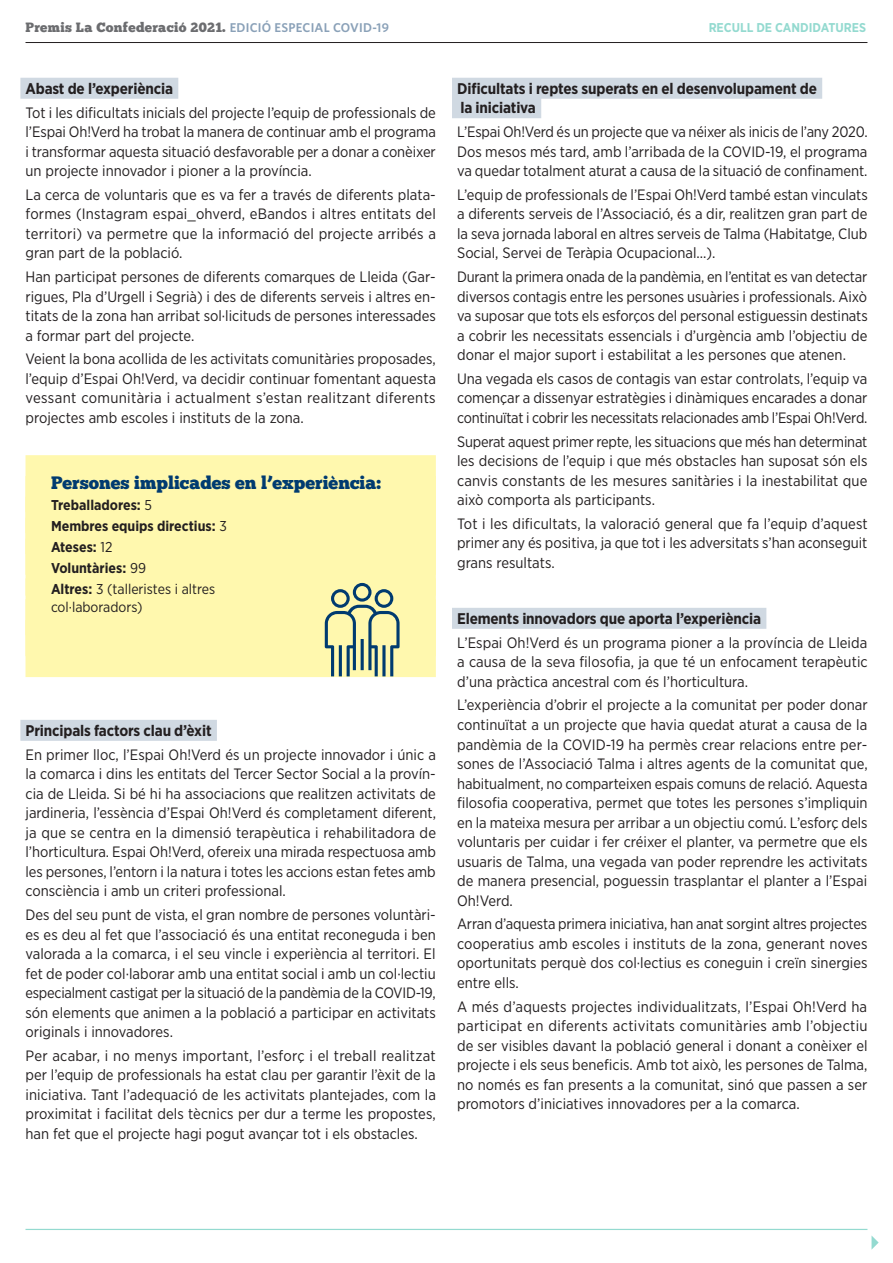
<style>
.page{position:relative;width:893px;height:1263px;background:#fff}
.page>*{position:absolute;margin:0;border:0;box-sizing:border-box;transform-origin:0 0}
._06__Text_fitxa_fina{font:18px "Chunk Five";color:#003b70}
._01_TITOLET_2{font:700 15.45px "Gotham Narrow";letter-spacing:-.01em;color:#231f20}
.t1{font:15px/19.5px "Gotham Narrow";color:#231f20;text-align:justify}
._06__Text_fitxa_fina-2{font:700 14.25px "Gotham Narrow";color:#231f20}
._06__Text_fitxa_fina-3{font:14.25px/18.8px "Gotham Narrow";color:#231f20}
.t2{font:13.5px "Chunk Five";letter-spacing:.02em;color:#6c6d70}
.t3{font:700 12.75px "Gotham Narrow";color:#94dad0}
.s1{font-family:"Whitney HTF";font-weight:600;font-size:12.75px;color:#8aa1b8}
.s2{font-weight:400}
.s3{font-weight:700}
</style>
<div class="page">
<hr style="left:26px;top:1229px;width:841px;height:1px;background:#94dad0">
<svg style="left:871px;top:1235px;width:8px;height:14px"></svg>
<hr style="left:26px;top:42px;width:841px;height:1px;background:#231f20">
<div style="left:20px;top:78px;width:158px;height:21px;background:#d0d9e2"></div>
<div style="left:26px;top:455px;width:410px;height:57px;background:#fff8ae"></div>
<div style="left:26px;top:497px;width:410px;height:57px;background:#fff8ae"></div>
<div style="left:26px;top:539px;width:410px;height:57px;background:#fff8ae"></div>
<div style="left:26px;top:578px;width:410px;height:57px;background:#fff8ae"></div>
<div style="left:26px;top:620px;width:410px;height:57px;background:#fff8ae"></div>
<div style="left:20px;top:720px;width:197px;height:21px;background:#d0d9e2"></div>
<div style="left:452px;top:78px;width:370px;height:21px;background:#d0d9e2"></div>
<div style="left:452px;top:97px;width:89px;height:21px;background:#d0d9e2"></div>
<div style="left:452px;top:608px;width:314px;height:21px;background:#d0d9e2"></div>
<svg style="left:325px;top:583px;width:75px;height:93px"></svg>
<p class="t2" style="left:26px;top:19px;width:365px">Premis La Confederació 2021. <span class="s1">EDICIÓ ESPECIAL COVID-19</span></p>
<p class="t3" style="left:709px;top:20px;width:159px">RECULL DE CANDIDATURES</p>
<p class="_01_TITOLET_2" style="left:26px;top:79px;width:149px">Abast de l’experiència</p>
<p class="t1" style="left:26px;top:102px;width:412px">Tot i les dificultats inicials del projecte l’equip de professionals de l’Espai Oh!Verd ha trobat la manera de continuar amb el programa i transformar aquesta situació desfavorable per a donar a conèixer un projecte innovador i pioner a la província.</p>
<p class="t1" style="left:26px;top:185px;width:412px">La cerca de voluntaris que es va fer a través de diferents plata· formes (Instagram espai_ohverd, eBandos i altres entitats del territori) va permetre que la informació del projecte arribés a gran part de la població.</p>
<p class="t1" style="left:26px;top:267px;width:412px">Han participat persones de diferents comarques de Lleida (Gar· rigues, Pla d’Urgell i Segrià) i des de diferents serveis i altres en· titats de la zona han arribat sol·licituds de persones interessades a formar part del projecte.</p>
<p class="t1" style="left:26px;top:349px;width:412px">Veient la bona acollida de les activitats comunitàries proposades, l’equip d’Espai Oh!Verd, va decidir continuar fomentant aquesta vessant comunitària i actualment s’estan realitzant diferents projectes amb escoles i instituts de la zona.</p>
<p class="_06__Text_fitxa_fina" style="left:51px;top:472px;width:331px">Persones implicades en l’experiència:</p>
<p class="_06__Text_fitxa_fina-2" style="left:51px;top:496px;width:103px">Treballadores: <span class="s2">5</span></p>
<p class="_06__Text_fitxa_fina-2" style="left:51px;top:517px;width:177px">Membres equips directius: <span class="s2">3</span></p>
<p class="_06__Text_fitxa_fina-2" style="left:51px;top:538px;width:63px">Ateses: <span class="s2">12</span></p>
<p class="_06__Text_fitxa_fina-2" style="left:51px;top:558px;width:97px">Voluntàries: <span class="s2">99</span></p>
<p class="_06__Text_fitxa_fina-3" style="left:51px;top:579px;width:166px"><span class="s3">Altres:</span> 3 (talleristes i altres col·laboradors)</p>
<p class="_01_TITOLET_2" style="left:26px;top:721px;width:188px">Principals factors clau d’èxit</p>
<p class="t1" style="left:26px;top:744px;width:412px">En primer lloc, l’Espai Oh!Verd és un projecte innovador i únic a la comarca i dins les entitats del Tercer Sector Social a la provín· cia de Lleida. Si bé hi ha associacions que realitzen activitats de jardineria, l’essència d’Espai Oh!Verd és completament diferent, ja que se centra en la dimensió terapèutica i rehabilitadora de l’horticultura. Espai Oh!Verd, ofereix una mirada respectuosa amb les persones, l’entorn i la natura i totes les accions estan fetes amb consciència i amb un criteri professional.</p>
<p class="t1" style="left:26px;top:905px;width:412px">Des del seu punt de vista, el gran nombre de persones voluntàri· es es deu al fet que l’associació és una entitat reconeguda i ben valorada a la comarca, i el seu vincle i experiència al territori. El fet de poder col·laborar amb una entitat social i amb un col·lectiu especialment castigat per la situació de la pandèmia de la COVID-19, són elements que animen a la població a participar en activitats originals i innovadores.</p>
<p class="t1" style="left:26px;top:1045px;width:412px">Per acabar, i no menys important, l’esforç i el treball realitzat per l’equip de professionals ha estat clau per garantir l’èxit de la iniciativa. Tant l’adequació de les activitats plantejades, com la proximitat i facilitat dels tècnics per dur a terme les propostes, han fet que el projecte hagi pogut avançar tot i els obstacles.</p>
<p class="_01_TITOLET_2" style="left:457px;top:79px;width:361px">Dificultats i reptes superats en el desenvolupament de</p>
<p class="_01_TITOLET_2" style="left:460px;top:98px;width:77px">la iniciativa</p>
<p class="t1" style="left:457px;top:122px;width:412px">L’Espai Oh!Verd és un projecte que va néixer als inicis de l’any 2020.<br>Dos mesos més tard, amb l’arribada de la COVID-19, el programa va quedar totalment aturat a causa de la situació de confinament.</p>
<p class="t1" style="left:457px;top:185px;width:412px">L’equip de professionals de l’Espai Oh!Verd també estan vinculats a diferents serveis de l’Associació, és a dir, realitzen gran part de la seva jornada laboral en altres serveis de Talma (Habitatge, Club Social, Servei de Teràpia Ocupacional...).</p>
<p class="t1" style="left:457px;top:267px;width:412px">Durant la primera onada de la pandèmia, en l’entitat es van detectar diversos contagis entre les persones usuàries i professionals. Això va suposar que tots els esforços del personal estiguessin destinats a cobrir les necessitats essencials i d’urgència amb l’objectiu de donar el major suport i estabilitat a les persones que atenen.</p>
<p class="t1" style="left:457px;top:369px;width:412px">Una vegada els casos de contagis van estar controlats, l’equip va començar a dissenyar estratègies i dinàmiques encarades a donar continuïtat i cobrir les necessitats relacionades amb l’Espai Oh!Verd.</p>
<p class="t1" style="left:457px;top:431px;width:412px">Superat aquest primer repte, les situacions que més han determinat les decisions de l’equip i que més obstacles han suposat són els canvis constants de les mesures sanitàries i la inestabilitat que això comporta als participants.</p>
<p class="t1" style="left:457px;top:514px;width:412px">Tot i les dificultats, la valoració general que fa l’equip d’aquest primer any és positiva, ja que tot i les adversitats s’han aconseguit grans resultats.</p>
<p class="_01_TITOLET_2" style="left:457px;top:609px;width:305px">Elements innovadors que aporta l’experiència</p>
<p class="t1" style="left:457px;top:632px;width:412px">L’Espai Oh!Verd és un programa pioner a la província de Lleida a causa de la seva filosofia, ja que té un enfocament terapèutic d’una pràctica ancestral com és l’horticultura.</p>
<p class="t1" style="left:457px;top:695px;width:412px">L’experiència d’obrir el projecte a la comunitat per poder donar continuïtat a un projecte que havia quedat aturat a causa de la pandèmia de la COVID-19 ha permès crear relacions entre per· sones de l’Associació Talma i altres agents de la comunitat que, habitualment, no comparteixen espais comuns de relació. Aquesta filosofia cooperativa, permet que totes les persones s’impliquin en la mateixa mesura per arribar a un objectiu comú. L’esforç dels voluntaris per cuidar i fer créixer el planter, va permetre que els usuaris de Talma, una vegada van poder reprendre les activitats de manera presencial, poguessin trasplantar el planter a l’Espai Oh!Verd.</p>
<p class="t1" style="left:457px;top:914px;width:412px">Arran d’aquesta primera iniciativa, han anat sorgint altres projectes cooperatius amb escoles i instituts de la zona, generant noves oportunitats perquè dos col·lectius es coneguin i creïn sinergies entre ells.</p>
<p class="t1" style="left:457px;top:996px;width:412px">A més d’aquests projectes individualitzats, l’Espai Oh!Verd ha participat en diferents activitats comunitàries amb l’objectiu de ser visibles davant la població general i donant a conèixer el projecte i els seus beneficis. Amb tot això, les persones de Talma, no només es fan presents a la comunitat, sinó que passen a ser promotors d’iniciatives innovadores per a la comarca.</p>
</div>
